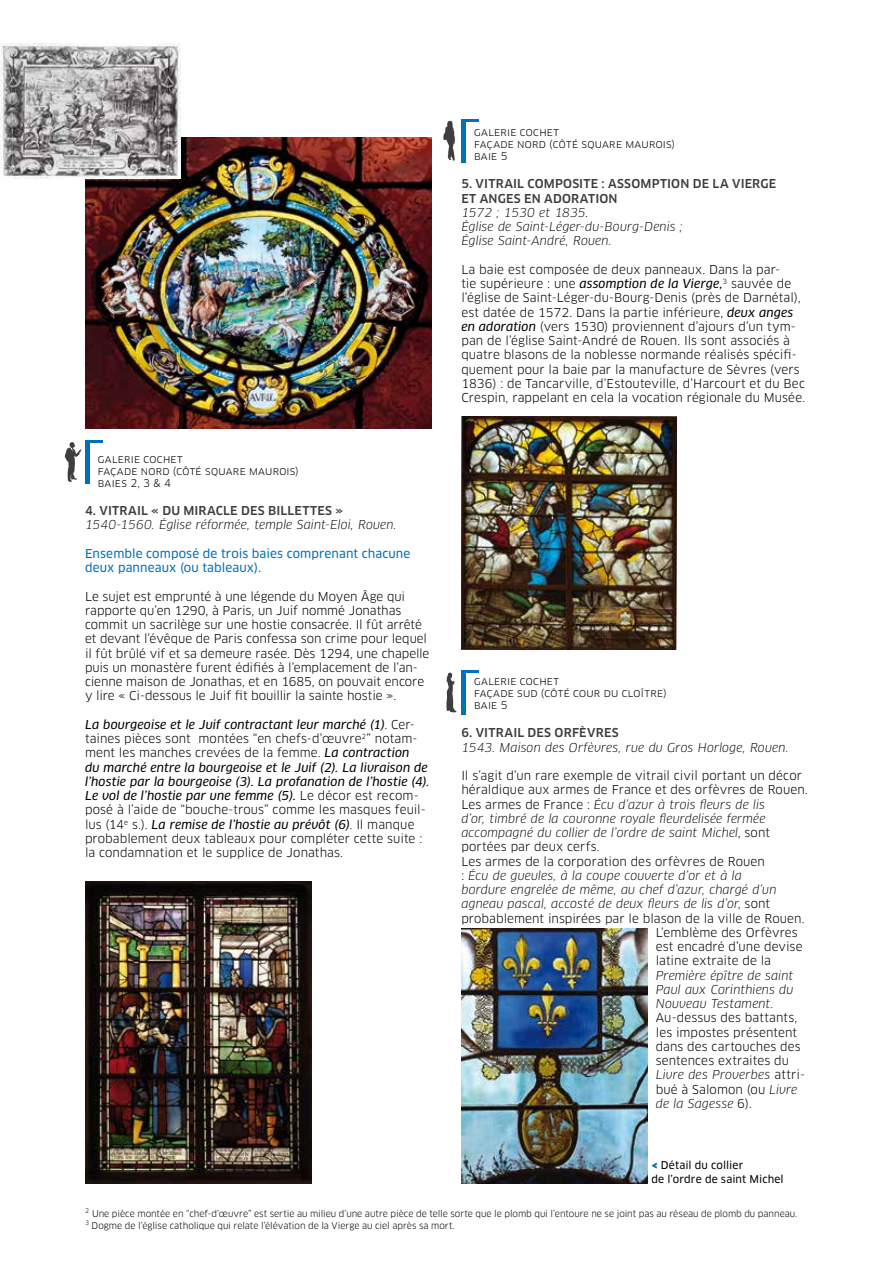
<style>
.page{position:relative;width:893px;height:1263px;background:#fff}
.page>*{position:absolute;margin:0;border:0;box-sizing:border-box;transform-origin:0 0}
.t1{font:12px/14.2px "Clan OT";letter-spacing:.005em;color:#000}
.t2{font:italic 12px/14.2px "Clan OT";letter-spacing:.01em;color:#000}
.t3{font:italic 12px/14.2px "Clan OT News";letter-spacing:.01em;color:#000}
.t4{font:12px/14.2px "Clan OT News";letter-spacing:.01em;color:#0070b8}
.t5{font:500 12px "Clan OT";letter-spacing:.015em;color:#3e3d40}
.t6{font:10.5px/12px "Clan OT";letter-spacing:.025em;color:#000}
.t7{font:10.5px/14.2px "Clan OT News";letter-spacing:.01em;color:#000}
.t8{font:9px/12px "Clan OT";letter-spacing:-.005em;color:#000}
.s1{font-family:"Clan OT";font-style:normal}
.s2{font-family:"Clan OT News";font-style:italic}
.s3{font-weight:500;font-style:normal;color:#3e3d40}
.s4{font-style:normal}
.s5{font-style:italic}
.s6{font-family:"Clan OT";font-weight:900;color:#0070b8}
</style>
<div class="page">
<svg style="left:443px;top:121px;width:12px;height:40px"></svg>
<svg style="left:65px;top:440px;width:38px;height:42px"></svg>
<hr style="left:85px;top:440px;width:4px;height:44px;background:#0070b8">
<svg style="left:466px;top:119px;width:13px;height:2px"></svg>
<div style="left:461px;top:119px;width:5px;height:43px;background:#0070b8"></div>
<svg style="left:446px;top:671px;width:33px;height:41px"></svg>
<div style="left:461px;top:671px;width:5px;height:43px;background:#0070b8"></div>
<img style="left:85px;top:138px;width:347px;height:290px">
<img style="left:1px;top:44px;width:179px;height:134px">
<img style="left:461px;top:416px;width:216px;height:233px">
<img style="left:461px;top:928px;width:186px;height:255px">
<img style="left:85px;top:881px;width:227px;height:302px">
<p class="t6" style="left:98px;top:453px;width:202px">galerie cochet<br>façade nord (côté square maurois) baies 2, 3 &amp; 4</p>
<p class="t5" style="left:85px;top:504px;width:260px">4. VITRAIL « DU MIRACLE DES BILLETTES »</p>
<p class="t2" style="left:85px;top:518px;width:313px">1540-1560. Église réformée, temple Saint-Eloi, Rouen.</p>
<p class="t4" style="left:85px;top:546px;width:327px">Ensemble composé de trois baies comprenant chacune deux panneaux (ou tableaux).</p>
<p class="t1" style="left:85px;top:589px;width:346px">Le sujet est emprunté à une légende du Moyen Âge qui rapporte qu’en 1290, à Paris, un Juif nommé Jonathas commit un sacrilège sur une hostie consacrée. Il fût arrêté et devant l’évêque de Paris confessa son crime pour lequel il fût brûlé vif et sa demeure rasée. Dès 1294, une chapelle puis un monastère furent édifiés à l’emplacement de l’an&shy;cienne maison de Jonathas, et en 1685, on pouvait encore y lire « Ci-dessous le Juif fit bouillir la sainte hostie ».</p>
<p class="t3" style="left:85px;top:717px;width:331px">La bourgeoise et le Juif contractant leur marché (1)<span class="s1">. Cer-</span></p>
<p class="t1" style="left:85px;top:731px;width:334px">taines pièces sont montées “en chefs-d’œuvre<sup>2</sup>” notam&shy;ment les manches crevées de la femme. <span class="s2">La contraction</span></p>
<p class="t3" style="left:85px;top:760px;width:346px">du marché entre la bourgeoise et le Juif (2). La livraison de l’hostie par la bourgeoise (3). La profanation de l’hostie (4).<br>Le vol de l’hostie par une femme (5). <span class="s1">Le décor est recom-</span></p>
<p class="t1" style="left:85px;top:803px;width:342px">posé à l’aide de “bouche-trous” comme les masques feuil-</p>
<p class="t3" style="left:85px;top:817px;width:331px"><span class="s1">lus (14</span><sup>e</sup> <span class="s1">s.).</span> La remise de l’hostie au prévôt (6)<span class="s1">. Il manque</span></p>
<p class="t1" style="left:85px;top:831px;width:339px">probablement deux tableaux pour compléter cette suite : la condamnation et le supplice de Jonathas.</p>
<p class="t6" style="left:474px;top:126px;width:202px">galerie cochet<br>façade nord (côté square maurois) baie 5</p>
<p class="t2" style="left:461px;top:177px;width:316px"><span class="s3">5. VITRAIL COMPOSITE : ASSOMPTION DE LA VIERGE<br>ET ANGES EN ADORATION<br></span>1572 ; 1530 et 1835<span class="s4">.<br></span>Église de Saint-Léger-du-Bourg-Denis ;<br>Église Saint-André, Rouen.</p>
<p class="t1" style="left:461px;top:262px;width:345px">La baie est composée de deux panneaux. Dans la par-<br>tie supérieure : une <span class="s2">assomption de la Vierge,</span><sup>3</sup> sauvée de l’église de Saint-Léger-du-Bourg-Denis (près de Darnétal), est datée de 1572. Dans la partie inférieure, <span class="s2">deux anges en adoration</span> (vers 1530) proviennent d’ajours d’un tym&shy;pan de l’église Saint-André de Rouen. Ils sont associés à quatre blasons de la noblesse normande réalisés spécifi&shy;quement pour la baie par la manufacture de Sèvres (vers 1836) : de Tancarville, d’Estouteville, d’Harcourt et du Bec Crespin, rappelant en cela la vocation régionale du Musée.</p>
<p class="t6" style="left:474px;top:675px;width:194px">galerie cochet<br>façade sud (côté cour du cloître) baie 5</p>
<p class="t5" style="left:461px;top:726px;width:159px">6. VITRAIL DES ORFÈVRES</p>
<p class="t2" style="left:461px;top:740px;width:329px">1543. Maison des Orfèvres, rue du Gros Horloge, Rouen.</p>
<p class="t1" style="left:461px;top:769px;width:342px">Il s’agit d’un rare exemple de vitrail civil portant un décor</p>
<p class="t1" style="left:461px;top:783px;width:348px">héraldique aux armes de France et des orfèvres de Rouen.</p>
<p class="t2" style="left:461px;top:797px;width:305px"><span class="s4">Les armes de France :</span> Écu d’azur à trois fleurs de lis</p>
<p class="t2" style="left:461px;top:811px;width:306px">d’or, timbré de la couronne royale fleurdelisée fermée</p>
<p class="t2" style="left:461px;top:825px;width:310px">accompagné du collier de l’ordre de saint Michel<span class="s4">, sont</span></p>
<p class="t1" style="left:461px;top:840px;width:140px">portées par deux cerfs.</p>
<p class="t1" style="left:461px;top:854px;width:305px">Les armes de la corporation des orfèvres de Rouen</p>
<p class="t2" style="left:461px;top:868px;width:282px"><span class="s4">:</span> Écu de gueules, à la coupe couverte d’or et à la</p>
<p class="t2" style="left:461px;top:882px;width:317px">bordure engrelée de même, au chef d’azur, chargé d’un</p>
<p class="t2" style="left:461px;top:897px;width:310px">agneau pascal, accosté de deux fleurs de lis d’or<span class="s4">, sont</span></p>
<p class="t1" style="left:461px;top:911px;width:345px">probablement inspirées par le blason de la ville de Rouen.</p>
<p class="t1" style="left:656px;top:925px;width:144px">L’emblème des Orfèvres</p>
<p class="t1" style="left:656px;top:939px;width:148px">est encadré d’une devise</p>
<p class="t1" style="left:656px;top:954px;width:117px">latine extraite de la</p>
<p class="t2" style="left:656px;top:968px;width:139px;text-align:justify">Première épître de saint Paul aux Corinthiens du Nouveau Testament.</p>
<p class="t1" style="left:656px;top:1011px;width:151px">Au-dessus des battants, les impostes présentent dans des cartouches des sentences extraites du<br><span class="s5">Livre des Proverbes</span> attri&shy;bué à Salomon (ou <span class="s5">Livre de la Sagesse</span> 6).</p>
<p class="t7" style="left:651px;top:1158px;width:134px"><span class="s6">&lt;</span> Détail du collier<br>de l’ordre de saint Michel</p>
<p class="t8" style="left:85px;top:1207px;width:714px"><sup>2</sup> Une pièce montée en “chef-d’œuvre” est sertie au milieu d’une autre pièce de telle sorte que le plomb qui l’entoure ne se joint pas au réseau de plomb du panneau.<br><sup>3</sup> Dogme de l’église catholique qui relate l’élévation de la Vierge au ciel après sa mort.</p>
</div>
